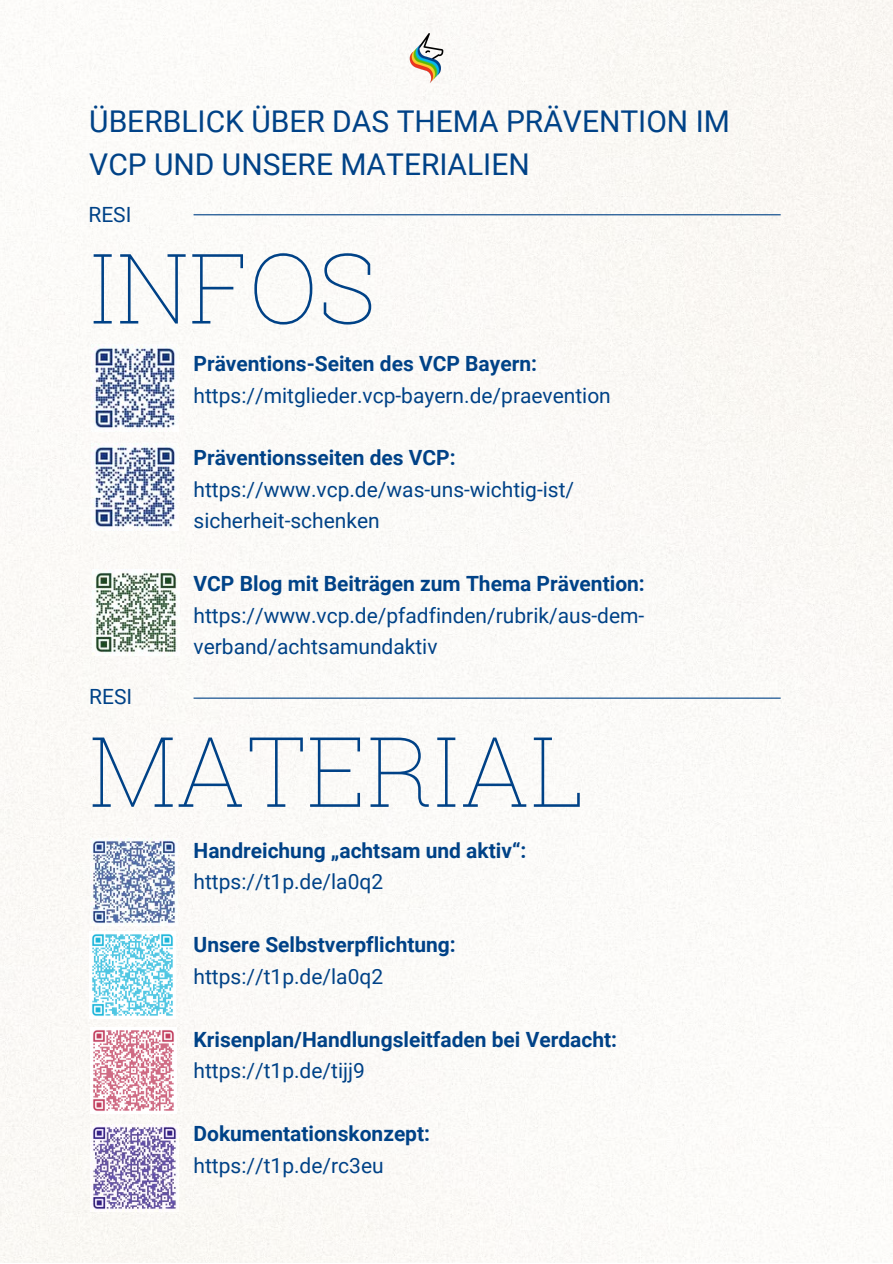
<style>
.page{position:relative;width:893px;height:1264px;background:#fff}
.page>*{position:absolute;margin:0;border:0;box-sizing:border-box;transform-origin:0 0}
.t1{font:100 97.35px "Roboto Slab";color:#004287}
.t2{font:30px/43.8px "Roboto";color:#004287}
.t3{font:21px/31.5px "Roboto";color:#004287}
.t4{font:700 21px "Roboto";color:#004287}
</style>
<div class="page">
<img style="left:0;top:0;width:892px;height:1262px">
<hr style="left:193px;top:214px;width:587px;height:1px;background:#004287">
<hr style="left:193px;top:697px;width:587px;height:1px;background:#004287">
<img style="left:392px;top:24px;width:68px;height:68px">
<img style="left:92px;top:345px;width:86px;height:86px">
<img style="left:92px;top:443px;width:86px;height:87px">
<img style="left:92px;top:569px;width:87px;height:86px">
<img style="left:89px;top:931px;width:87px;height:87px">
<img style="left:90px;top:1027px;width:87px;height:86px">
<img style="left:91px;top:1123px;width:88px;height:88px">
<img style="left:91px;top:838px;width:86px;height:87px">
<h2 class="t2" style="left:89px;top:99px;width:642px">ÜBERBLICK ÜBER DAS THEMA PRÄVENTION IM<br>VCP UND UNSERE MATERIALIEN</h2>
<p class="t3" style="left:88px;top:199px;width:44px">RESI</p>
<h1 class="t1" style="left:88px;top:221px;width:289px">INFOS</h1>
<p class="t4" style="left:193px;top:351px;width:345px">Präventions-Seiten des VCP Bayern:</p>
<p class="t3" style="left:193px;top:379px;width:419px">https://mitglieder.vcp-bayern.de/praevention</p>
<p class="t4" style="left:193px;top:446px;width:264px">Präventionsseiten des VCP:</p>
<p class="t3" style="left:193px;top:474px;width:382px">https://www.vcp.de/was-uns-wichtig-ist/ sicherheit-schenken</p>
<p class="t3" style="left:89px;top:681px;width:44px">RESI</p>
<p class="t4" style="left:193px;top:572px;width:453px">VCP Blog mit Beiträgen zum Thema Prävention:</p>
<p class="t3" style="left:193px;top:600px;width:452px">https://www.vcp.de/pfadfinden/rubrik/aus-dem&shy;verband/achtsamundaktiv</p>
<h1 class="t1" style="left:89px;top:705px;width:498px">MATERIAL</h1>
<p class="t4" style="left:193px;top:838px;width:334px">Handreichung „achtsam und aktiv“:</p>
<p class="t3" style="left:193px;top:866px;width:191px">https://t1p.de/la0q2</p>
<p class="t4" style="left:193px;top:933px;width:264px">Unsere Selbstverpflichtung:</p>
<p class="t3" style="left:193px;top:961px;width:191px">https://t1p.de/la0q2</p>
<p class="t4" style="left:193px;top:1027px;width:425px">Krisenplan/Handlungsleitfaden bei Verdacht:</p>
<p class="t3" style="left:193px;top:1055px;width:173px">https://t1p.de/tijj9</p>
<p class="t4" style="left:193px;top:1121px;width:238px">Dokumentationskonzept:</p>
<p class="t3" style="left:193px;top:1149px;width:192px">https://t1p.de/rc3eu</p>
</div>
